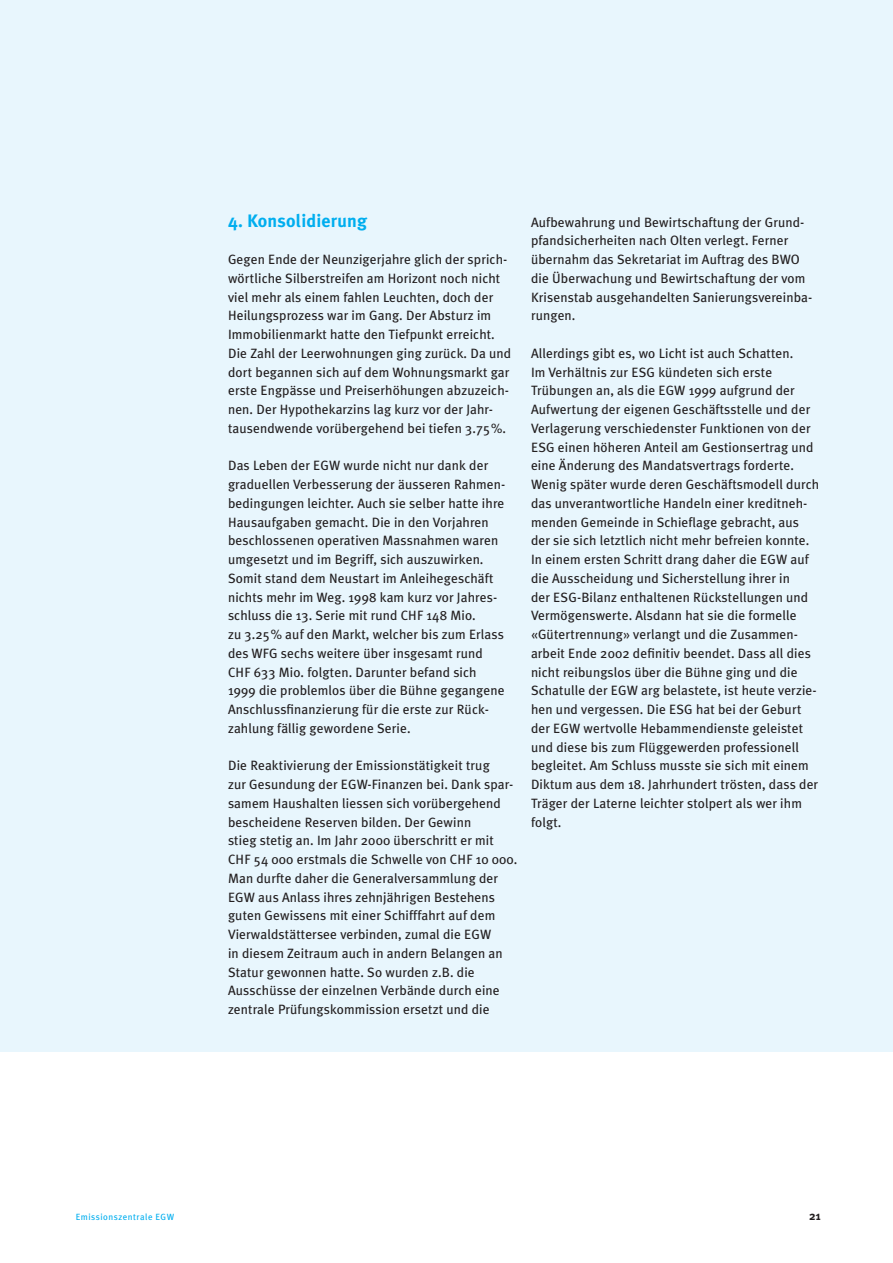
<style>
.page{position:relative;width:893px;height:1263px;background:#fff}
.page>*{position:absolute;margin:0;border:0;box-sizing:border-box;transform-origin:0 0}
.t1{font:700 18px "Meta Plus";letter-spacing:.01em;color:#00aeef}
.t2{font:13.5px/18.8px "Meta Plus";letter-spacing:.01em;color:#231f20}
.t3{font:700 12px "Meta Plus";color:#231f20}
.t4{font:9px "Meta Plus";letter-spacing:.055em;color:#00aeef}
</style>
<div class="page">
<div style="left:0;top:0;width:893px;height:1052px;background:#e8f6fd"></div>
<h1 class="t1" style="left:228px;top:210px;width:140px">4. Konsolidierung</h1>
<p class="t2" style="left:228px;top:250px;width:285px">Gegen Ende der Neunzigerjahre glich der sprich&shy;wörtliche Silberstreifen am Horizont noch nicht viel mehr als einem fahlen Leuchten, doch der Heilungsprozess war im Gang. Der Absturz im Immobilienmarkt hatte den Tiefpunkt erreicht.<br>Die Zahl der Leerwohnungen ging zurück. Da und dort begannen sich auf dem Wohnungsmarkt gar erste Engpässe und Preiserhöhungen abzuzeich&shy;nen. Der Hypothekarzins lag kurz vor der Jahr&shy;tausendwende vorübergehend bei tiefen 3.75%.</p>
<p class="t2" style="left:228px;top:456px;width:279px">Das Leben der EGW wurde nicht nur dank der graduellen Verbesserung der äusseren Rahmen&shy;bedingungen leichter. Auch sie selber hatte ihre Hausaufgaben gemacht. Die in den Vorjahren beschlossenen operativen Massnahmen waren umgesetzt und im Begriff, sich auszuwirken.<br>Somit stand dem Neustart im Anleihegeschäft nichts mehr im Weg. 1998 kam kurz vor Jahres&shy;schluss die 13. Serie mit rund CHF 148 Mio.<br>zu 3.25% auf den Markt, welcher bis zum Erlass des WFG sechs weitere über insgesamt rund CHF 633 Mio. folgten. Darunter befand sich 1999 die problemlos über die Bühne gegangene Anschlussfinanzierung für die erste zur Rück&shy;zahlung fällig gewordene Serie.</p>
<p class="t2" style="left:228px;top:756px;width:291px">Die Reaktivierung der Emissionstätigkeit trug<br>zur Gesundung der EGW-Finanzen bei. Dank spar&shy;samem Haushalten liessen sich vorübergehend bescheidene Reserven bilden. Der Gewinn<br>stieg stetig an. Im Jahr 2000 überschritt er mit CHF 54 000 erstmals die Schwelle von CHF 10 000.<br>Man durfte daher die Generalversammlung der EGW aus Anlass ihres zehnjährigen Bestehens guten Gewissens mit einer Schifffahrt auf dem Vierwaldstättersee verbinden, zumal die EGW<br>in diesem Zeitraum auch in andern Belangen an Statur gewonnen hatte. So wurden z.B. die Ausschüsse der einzelnen Verbände durch eine zentrale Prüfungskommission ersetzt und die</p>
<p class="t2" style="left:531px;top:212px;width:283px">Aufbewahrung und Bewirtschaftung der Grund&shy;pfandsicherheiten nach Olten verlegt. Ferner übernahm das Sekretariat im Auftrag des BWO die Überwachung und Bewirtschaftung der vom Krisenstab ausgehandelten Sanierungsvereinba&shy;rungen.</p>
<p class="t2" style="left:531px;top:344px;width:290px">Allerdings gibt es, wo Licht ist auch Schatten.<br>Im Verhältnis zur ESG kündeten sich erste Trübungen an, als die EGW 1999 aufgrund der Aufwertung der eigenen Geschäftsstelle und der Verlagerung verschiedenster Funktionen von der ESG einen höheren Anteil am Gestionsertrag und eine Änderung des Mandatsvertrags forderte.<br>Wenig später wurde deren Geschäftsmodell durch das unverantwortliche Handeln einer kreditneh&shy;menden Gemeinde in Schieflage gebracht, aus der sie sich letztlich nicht mehr befreien konnte.<br>In einem ersten Schritt drang daher die EGW auf die Ausscheidung und Sicherstellung ihrer in<br>der ESG-Bilanz enthaltenen Rückstellungen und Vermögenswerte. Alsdann hat sie die formelle «Gütertrennung» verlangt und die Zusammen&shy;arbeit Ende 2002 definitiv beendet. Dass all dies nicht reibungslos über die Bühne ging und die Schatulle der EGW arg belastete, ist heute verzie&shy;hen und vergessen. Die ESG hat bei der Geburt der EGW wertvolle Hebammendienste geleistet und diese bis zum Flüggewerden professionell begleitet. Am Schluss musste sie sich mit einem Diktum aus dem 18. Jahrhundert trösten, dass der Träger der Laterne leichter stolpert als wer ihm folgt.</p>
<p class="t4" style="left:76px;top:1212px;width:100px">Emissionszentrale EGW</p>
<p class="t3" style="left:809px;top:1209px;width:13px">21</p>
</div>
